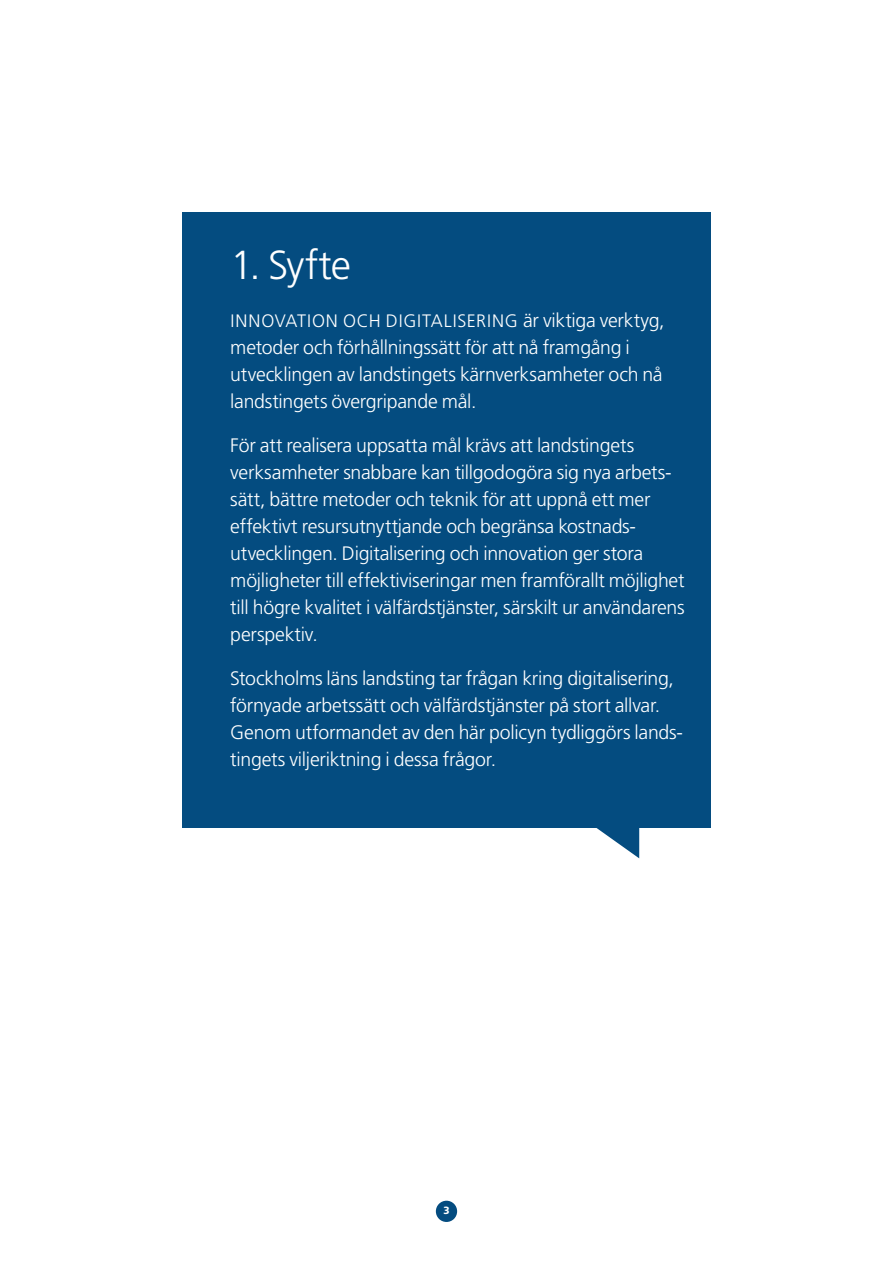
<style>
.page{position:relative;width:893px;height:1263px;background:#fff}
.page>*{position:absolute;margin:0;border:0;box-sizing:border-box;transform-origin:0 0}
.t1{font:300 40.5px "Frutiger SLLOTF";letter-spacing:-.015em;color:#fff}
.t2{font:300 19.5px/27px "Frutiger SLLOTF";letter-spacing:-.015em;color:#fff}
.t3{font:300 18px "Frutiger SLLOTF";letter-spacing:.045em;color:#fff}
.t4{font:800 10.5px "Frutiger SLLOTF";color:#fff}
.s1{font-size:19.5px}
</style>
<div class="page">
<div style="left:436px;top:1201px;width:21px;height:21px;background:#044c80;border-radius:50%"></div>
<div style="left:182px;top:213px;width:529px;height:615px;background:#044c80"></div>
<svg style="left:596px;top:828px;width:43px;height:30px"></svg>
<h1 class="t1" style="left:230px;top:242px;width:122px">1. Syfte</h1>
<p class="t3" style="left:230px;top:311px;width:436px">INNOVATION OCH DIGITALISERING <span class="s1">är viktiga verktyg,</span></p>
<p class="t2" style="left:230px;top:334px;width:434px">metoder och förhållningssätt för att nå framgång i utvecklingen av landstingets kärnverksamheter och nå landstingets övergripande mål.</p>
<p class="t2" style="left:230px;top:432px;width:456px">För att realisera uppsatta mål krävs att landstingets verksamheter snabbare kan tillgodogöra sig nya arbets&shy;sätt, bättre metoder och teknik för att uppnå ett mer effektivt resursutnyttjande och begränsa kostnads&shy;utvecklingen. Digitalisering och innovation ger stora möjligheter till effektiviseringar men framförallt möjlighet till högre kvalitet i välfärdstjänster, särskilt ur användarens perspektiv.</p>
<p class="t2" style="left:230px;top:665px;width:454px">Stockholms läns landsting tar frågan kring digitalisering, förnyade arbetssätt och välfärdstjänster på stort allvar.<br>Genom utformandet av den här policyn tydliggörs lands&shy;tingets viljeriktning i dessa frågor.</p>
<p class="t4" style="left:443px;top:1204px;width:8px">3</p>
</div>
